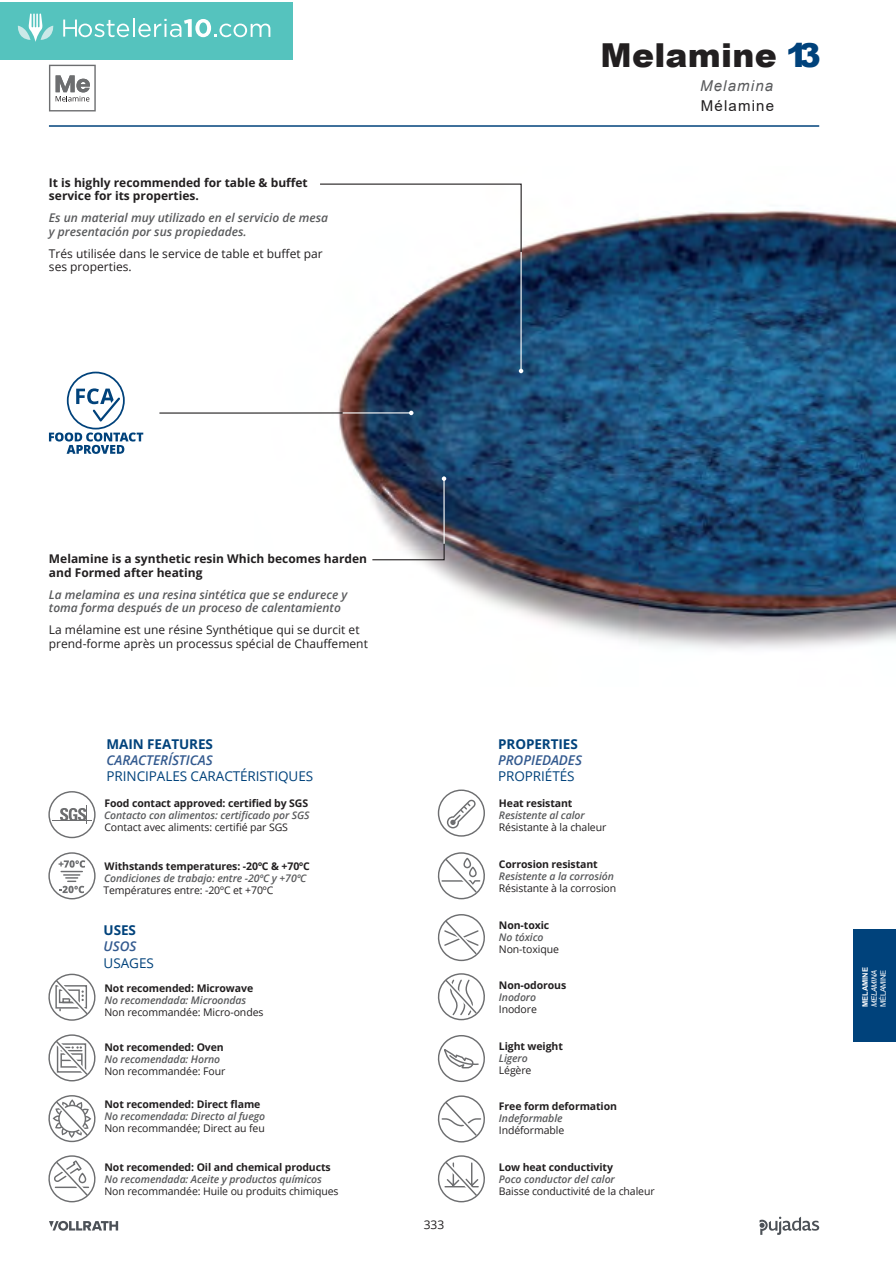
<style>
.page{position:relative;width:896px;height:1262px;background:#fff}
.page>*{position:absolute;margin:0;border:0;box-sizing:border-box;transform-origin:0 0}
.t1{font:900 33px "Arial";letter-spacing:.01em;color:#221f20}
.t2{font:italic 15px "Arial";letter-spacing:.075em;color:#595a5c}
.t3{font:15px "Arial";letter-spacing:.075em;color:#221f20}
.t4{font:13.5px "Open Sans";letter-spacing:-.005em;color:#00427b}
.t5{font:italic 600 13.5px "Open Sans";letter-spacing:-.005em;color:#335a8f}
.t6{font:700 13.5px "Open Sans";letter-spacing:-.005em;color:#00427b}
.t7{font:italic 600 12px/13.5px "Open Sans";color:#595a5c}
.t8{font:12px/13.5px "Open Sans";color:#221f20}
.t9{font:700 12px/13.5px "Open Sans";color:#221f20}
.t10{font:10.5px "Open Sans";letter-spacing:-.01em;color:#221f20}
.t11{font:italic 600 10.5px "Open Sans";letter-spacing:-.01em;color:#595a5c}
.t12{font:700 10.5px "Open Sans";letter-spacing:-.01em;color:#221f20}
.t13{font:700 7.5px "Arial";letter-spacing:-.005em;color:#fff}
.t14{font:italic 7.5px "Arial";letter-spacing:-.04em;color:#fff}
.t15{font:7.5px "Arial";letter-spacing:-.04em;color:#fff}
.s1{color:#00427b}
</style>
<div class="page">
<img style="left:338px;top:210px;width:557px;height:439px">
<hr style="left:342px;top:412px;width:69px;height:1px;background:#fff">
<svg style="left:409px;top:411px;width:4px;height:4px"></svg>
<hr style="left:520px;top:252px;width:1px;height:119px;background:#fff">
<svg style="left:518px;top:369px;width:5px;height:4px"></svg>
<hr style="left:443px;top:479px;width:1px;height:65px;background:#fff">
<svg style="left:441px;top:476px;width:5px;height:5px"></svg>
<svg style="left:48px;top:791px;width:48px;height:47px"></svg>
<svg style="left:48px;top:852px;width:48px;height:47px"></svg>
<svg style="left:48px;top:973px;width:48px;height:48px"></svg>
<svg style="left:48px;top:1034px;width:48px;height:47px"></svg>
<svg style="left:48px;top:1095px;width:48px;height:47px"></svg>
<svg style="left:48px;top:1155px;width:48px;height:47px"></svg>
<svg style="left:437px;top:789px;width:48px;height:47px"></svg>
<svg style="left:437px;top:852px;width:48px;height:47px"></svg>
<svg style="left:437px;top:914px;width:48px;height:47px"></svg>
<svg style="left:437px;top:973px;width:48px;height:47px"></svg>
<svg style="left:437px;top:1035px;width:48px;height:47px"></svg>
<svg style="left:437px;top:1095px;width:48px;height:47px"></svg>
<svg style="left:437px;top:1155px;width:48px;height:47px"></svg>
<svg style="left:371px;top:543px;width:74px;height:18px"></svg>
<svg style="left:320px;top:183px;width:202px;height:70px"></svg>
<svg style="left:159px;top:412px;width:184px;height:2px"></svg>
<svg style="left:49px;top:65px;width:47px;height:46px"></svg>
<hr style="left:49px;top:125px;width:770px;height:2px;background:#00427b">
<svg style="left:759px;top:1216px;width:60px;height:19px"></svg>
<svg style="left:49px;top:1221px;width:69px;height:9px"></svg>
<svg style="left:49px;top:372px;width:94px;height:82px"></svg>
<div style="left:853px;top:929px;width:42px;height:113px;background:#00427b"></div>
<div style="left:0;top:2px;width:292px;height:57px;background:#55c3be"></div>
<svg style="left:63px;top:19px;width:207px;height:18px"></svg>
<svg style="left:17px;top:14px;width:37px;height:28px"></svg>
<p class="t9" style="left:49px;top:175px;width:260px">It is highly recommended for table &amp; buffet service for its properties.</p>
<p class="t7" style="left:49px;top:212px;width:281px">Es un material muy utilizado en el servicio de mesa y presentación por sus propiedades.</p>
<p class="t8" style="left:49px;top:248px;width:275px">Trés utilisée dans le service de table et buffet par ses properties.</p>
<h1 class="t1" style="left:600px;top:44px;width:222px">Melamine <span class="s1">13</span></h1>
<h2 class="t2" style="left:699px;top:80px;width:75px">Melamina</h2>
<h2 class="t3" style="left:700px;top:100px;width:75px">Mélamine</h2>
<p class="t9" style="left:49px;top:552px;width:319px">Melamine is a synthetic resin Which becomes harden and Formed after heating</p>
<p class="t7" style="left:49px;top:589px;width:300px">La melamina es una resina sintética que se endurece y toma forma después de un proceso de calentamiento</p>
<p class="t8" style="left:49px;top:624px;width:320px">La mélamine est une résine Synthétique qui se durcit et prend-forme après un processus spécial de Chauffement</p>
<p class="t6" style="left:106px;top:734px;width:108px">MAIN FEATURES</p>
<p class="t5" style="left:106px;top:754px;width:108px">CARACTERÍSTICAS</p>
<p class="t4" style="left:106px;top:771px;width:208px">PRINCIPALES CARACTÉRISTIQUES</p>
<p class="t12" style="left:104px;top:796px;width:205px">Food contact approved: certified by SGS</p>
<p class="t11" style="left:104px;top:811px;width:207px">Contacto con alimentos: certificado por SGS</p>
<p class="t10" style="left:104px;top:823px;width:185px">Contact avec aliments: certifié par SGS</p>
<p class="t12" style="left:105px;top:859px;width:207px">Withstands temperatures: -20ºC &amp; +70ºC</p>
<p class="t11" style="left:104px;top:874px;width:204px">Condiciones de trabajo: entre -20ºC y +70ºC</p>
<p class="t10" style="left:103px;top:886px;width:171px">Températures entre: -20ºC et +70ºC</p>
<p class="t6" style="left:104px;top:921px;width:34px">USES</p>
<p class="t5" style="left:104px;top:941px;width:34px">USOS</p>
<p class="t4" style="left:104px;top:957px;width:52px">USAGES</p>
<p class="t12" style="left:104px;top:981px;width:150px">Not recomended: Microwave</p>
<p class="t11" style="left:104px;top:996px;width:143px">No recomendada: Microondas</p>
<p class="t10" style="left:104px;top:1008px;width:160px">Non recommandée: Micro-ondes</p>
<p class="t12" style="left:104px;top:1040px;width:121px">Not recomended: Oven</p>
<p class="t11" style="left:104px;top:1055px;width:117px">No recomendada: Horno</p>
<p class="t10" style="left:104px;top:1067px;width:122px">Non recommandée: Four</p>
<p class="t12" style="left:104px;top:1097px;width:157px">Not recomended: Direct flame</p>
<p class="t11" style="left:104px;top:1112px;width:162px">No recomendada: Directo al fuego</p>
<p class="t10" style="left:104px;top:1124px;width:162px">Non recommandée; Direct au feu</p>
<p class="t12" style="left:104px;top:1159px;width:228px">Not recomended: Oil and chemical products</p>
<p class="t11" style="left:104px;top:1175px;width:219px">No recomendada: Aceite y productos químicos</p>
<p class="t10" style="left:104px;top:1187px;width:235px">Non recommandée: Huile ou produits chimiques</p>
<p class="t8" style="left:423px;top:1219px;width:22px">333</p>
<p class="t6" style="left:498px;top:734px;width:81px">PROPERTIES</p>
<p class="t5" style="left:498px;top:754px;width:85px">PROPIEDADES</p>
<p class="t4" style="left:498px;top:771px;width:78px">PROPRIÉTÉS</p>
<p class="t12" style="left:499px;top:796px;width:75px">Heat resistant</p>
<p class="t11" style="left:498px;top:811px;width:87px">Resistente al calor</p>
<p class="t10" style="left:498px;top:823px;width:109px">Résistante à la chaleur</p>
<p class="t12" style="left:498px;top:856px;width:100px">Corrosion resistant</p>
<p class="t11" style="left:498px;top:872px;width:116px">Resistente a la corrosión</p>
<p class="t10" style="left:498px;top:884px;width:119px">Résistante à la corrosion</p>
<p class="t12" style="left:499px;top:917px;width:52px">Non-toxic</p>
<p class="t11" style="left:499px;top:932px;width:46px">No tóxico</p>
<p class="t10" style="left:498px;top:944px;width:62px">Non-toxique</p>
<p class="t12" style="left:499px;top:978px;width:69px">Non-odorous</p>
<p class="t11" style="left:498px;top:993px;width:39px">Inodoro</p>
<p class="t10" style="left:498px;top:1005px;width:40px">Inodore</p>
<p class="t12" style="left:499px;top:1038px;width:65px">Light weight</p>
<p class="t11" style="left:498px;top:1053px;width:30px">Ligero</p>
<p class="t10" style="left:498px;top:1065px;width:34px">Légère</p>
<p class="t12" style="left:499px;top:1099px;width:119px">Free form deformation</p>
<p class="t11" style="left:498px;top:1114px;width:65px">Indeformable</p>
<p class="t10" style="left:498px;top:1126px;width:67px">Indéformable</p>
<p class="t12" style="left:499px;top:1159px;width:115px">Low heat conductivity</p>
<p class="t11" style="left:498px;top:1175px;width:117px">Poco conductor del calor</p>
<p class="t10" style="left:498px;top:1187px;width:157px">Baisse conductivité de la chaleur</p>
<p class="t13" style="left:862px;top:1007px;width:41px;rotate:-90deg">MELAMINE</p>
<p class="t14" style="left:871px;top:1007px;width:39px;rotate:-90deg">MELAMINA</p>
<p class="t15" style="left:880px;top:1007px;width:39px;rotate:-90deg">MÉLAMINE</p>
</div>
